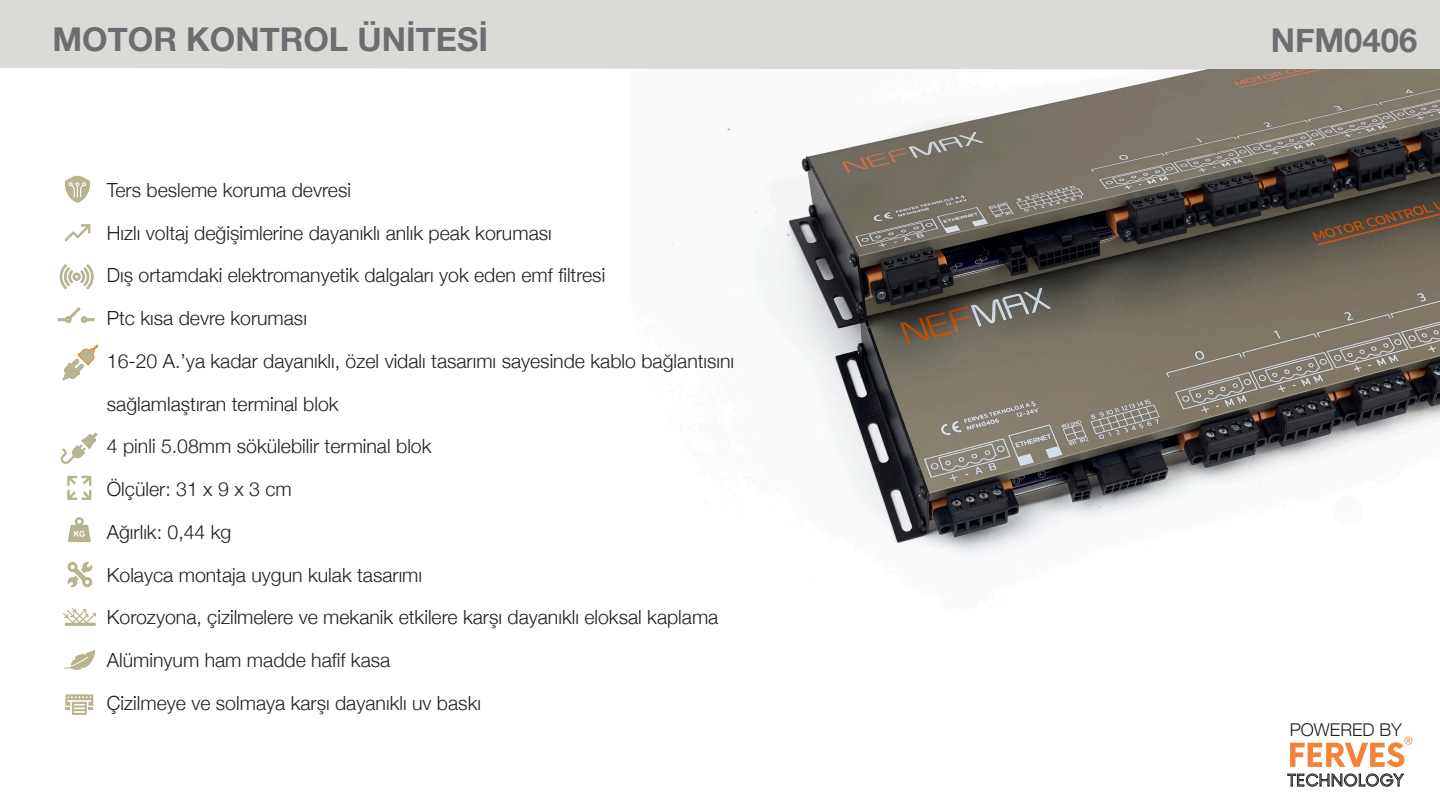
<style>
.page{position:relative;width:1440px;height:810px;background:#fff}
.page>*{position:absolute;margin:0;border:0;box-sizing:border-box;transform-origin:0 0}
.t1{font:700 32.85px "Helvetica Neue";color:#6c6d70}
.t2{font:300 19.5px "Helvetica Neue";color:#231f20}
.t3{font:300 17.62px "Helvetica Neue";color:#231f20}
</style>
<div class="page">
<img style="left:672px;top:70px;width:768px;height:525px">
<div style="left:0;top:0;width:1440px;height:70px;background:#dbdad7"></div>
<svg style="left:1290px;top:737px;width:122px;height:30px"></svg>
<svg style="left:1287px;top:774px;width:117px;height:13px"></svg>
<svg style="left:65px;top:694px;width:28px;height:21px"></svg>
<hr style="left:65px;top:623px;width:31px;height:3px;background:#b8b391;border-radius:2px">
<svg style="left:63px;top:608px;width:33px;height:15px"></svg>
<svg style="left:68px;top:517px;width:23px;height:25px"></svg>
<svg style="left:67px;top:476px;width:24px;height:24px"></svg>
<svg style="left:65px;top:175px;width:25px;height:28px"></svg>
<svg style="left:64px;top:224px;width:27px;height:18px"></svg>
<svg style="left:60px;top:264px;width:33px;height:25px"></svg>
<svg style="left:58px;top:307px;width:36px;height:16px"></svg>
<svg style="left:60px;top:432px;width:38px;height:32px"></svg>
<svg style="left:63px;top:345px;width:35px;height:35px"></svg>
<svg style="left:67px;top:561px;width:26px;height:26px"></svg>
<svg style="left:64px;top:650px;width:31px;height:20px"></svg>
<p class="t1" style="left:52px;top:13px;width:437px">MOTOR KONTROL ÜNİTESİ</p>
<p class="t1" style="left:1271px;top:14px;width:148px">NFM0406</p>
<p class="t2" style="left:107px;top:174px;width:248px">Ters besleme koruma devresi̇</p>
<p class="t2" style="left:107px;top:217px;width:446px">Hızlı voltaj deği̇şi̇mleri̇ne dayanıklı anlık peak koruması</p>
<p class="t2" style="left:107px;top:260px;width:502px">Dış ortamdaki̇ elektromanyeti̇k dalgaları yok eden emf fi̇ltresi̇</p>
<p class="t2" style="left:107px;top:302px;width:202px">Ptc kısa devre koruması</p>
<p class="t2" style="left:107px;top:345px;width:629px">16-20 A.’ya kadar dayanıklı, özel vi̇dalı tasarımı sayesi̇nde kablo bağlantısını</p>
<p class="t2" style="left:107px;top:388px;width:233px">sağlamlaştıran termi̇nal blok</p>
<p class="t2" style="left:107px;top:431px;width:326px">4 pinli̇ 5.08mm sökülebi̇li̇r termi̇nal blok</p>
<p class="t2" style="left:107px;top:473px;width:186px">Ölçüler: 31 x 9 x 3 cm</p>
<p class="t2" style="left:107px;top:516px;width:126px">Ağırlık: 0,44 kg</p>
<p class="t2" style="left:107px;top:559px;width:317px">Kolayca montaja uygun kulak tasarımı</p>
<p class="t2" style="left:107px;top:602px;width:613px">Korozyona, çi̇zi̇lmelere ve mekani̇k etki̇lere karşı dayanıklı eloksal kaplama</p>
<p class="t2" style="left:107px;top:644px;width:285px">Alümi̇nyum ham madde hafi̇f kasa</p>
<p class="t2" style="left:107px;top:687px;width:376px">Çi̇zi̇lmeye ve solmaya karşı dayanıklı uv baskı</p>
<p class="t3" style="left:1290px;top:715px;width:114px">POWERED BY</p>
</div>
